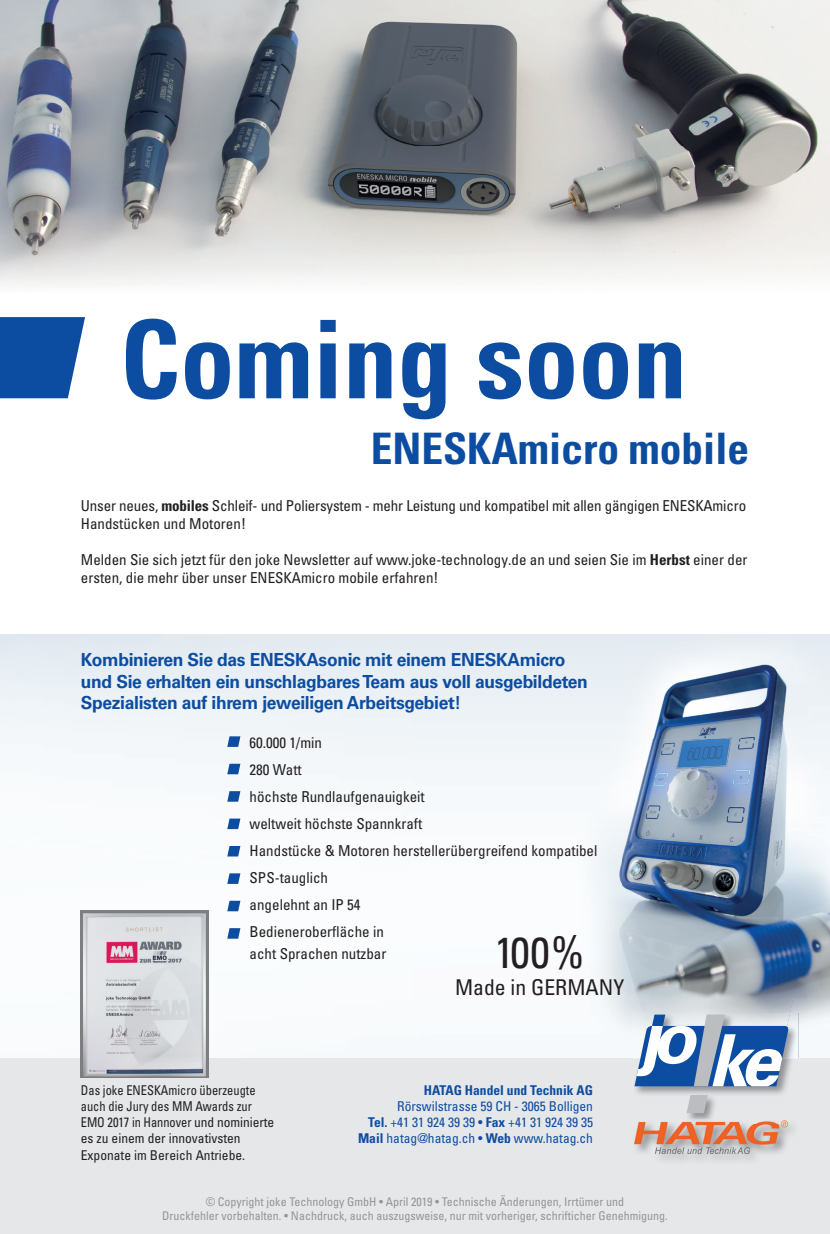
<style>
.page{position:relative;width:830px;height:1234px;background:#fff}
.page>*{position:absolute;margin:0;border:0;box-sizing:border-box;transform-origin:0 0}
.t1{font:700 condensed 108.45px "Univers LT Pro";color:#0d4da1}
.t2{font:condensed 43.5px "Univers LT Pro";color:#231f20}
.t3{font:700 condensed 43.35px "Univers LT Pro";color:#0d4da1}
.t4{font:condensed 21.75px "Univers LT Pro";color:#231f20}
.t5{font:700 18px/21.6px "Univers LT Pro 65";letter-spacing:-.02em;color:#0d4da1}
.t6{font:condensed 15px/27px "Univers LT Pro";color:#231f20}
.t7{font:condensed 13.5px/16.2px "Univers LT Pro";color:#231f20;scale:.92 1}
.t8{font:condensed 13.5px/16.2px "Univers LT Pro";color:#0d4da1;text-align:right}
.t9{font:700 condensed 13.5px "Univers LT Pro";color:#0d4da1}
.t10{font:condensed 12px/14.4px "Univers LT Pro";color:#939598;text-align:center}
.s1{font-weight:700}
</style>
<div class="page">
<img style="left:0;top:634px;width:829px;height:424px">
<div style="left:0;top:1058px;width:829px;height:175px;background:#e6e7e9"></div>
<img style="left:81px;top:910px;width:127px;height:167px">
<img style="left:0;top:0;width:829px;height:285px">
<svg style="left:0;top:317px;width:85px;height:81px"></svg>
<svg style="left:634px;top:998px;width:195px;height:163px"></svg>
<svg style="left:227px;top:736px;width:13px;height:10px"></svg>
<svg style="left:227px;top:763px;width:13px;height:11px"></svg>
<svg style="left:227px;top:791px;width:13px;height:10px"></svg>
<svg style="left:227px;top:845px;width:13px;height:11px"></svg>
<svg style="left:227px;top:873px;width:13px;height:10px"></svg>
<svg style="left:227px;top:900px;width:13px;height:11px"></svg>
<svg style="left:227px;top:927px;width:13px;height:11px"></svg>
<svg style="left:227px;top:818px;width:13px;height:10px"></svg>
<h1 class="t1" style="left:120px;top:293px;width:568px">Coming soon</h1>
<h3 class="t3" style="left:370px;top:422px;width:379px">ENESKAmicro mobile</h3>
<p class="t6" style="left:81px;top:496px;width:666px;line-height:18px">Unser neues, <span class="s1">mobiles</span> Schleif- und Poliersystem - mehr Leistung und kompatibel mit allen gängigen ENESKAmicro<br>Handstücken und Motoren!</p>
<p class="t6" style="left:81px;top:550px;width:667px;line-height:18px">Melden Sie sich jetzt für den joke Newsletter auf www.joke-technology.de an und seien Sie im <span class="s1">Herbst</span> einer der ersten, die mehr über unser ENESKAmicro mobile erfahren!</p>
<p class="t5" style="left:81px;top:648px;width:508px">Kombinieren Sie das ENESKAsonic mit einem ENESKAmicro und Sie erhalten ein unschlagbares Team aus voll ausgebildeten<br>Spezialisten auf ihrem jeweiligen Arbeitsgebiet!</p>
<p class="t6" style="left:249px;top:728px;width:349px">60.000 1/min<br>280 Watt<br>höchste Rundlaufgenauigkeit<br>weltweit höchste Spannkraft<br>Handstücke &amp; Motoren herstellerübergreifend kompatibel<br>SPS-tauglich<br>angelehnt an IP 54<br>Bedieneroberfläche in</p>
<p class="t6" style="left:249px;top:939px;width:138px">acht Sprachen nutzbar</p>
<h2 class="t2" style="left:494px;top:924px;width:91px">100%</h2>
<h3 class="t4" style="left:455px;top:973px;width:171px">Made in GERMANY</h3>
<p class="t7" style="left:81px;top:1081px;width:212px">Das joke ENESKAmicro überzeugte auch die Jury des MM Awards zur<br>EMO 2017 in Hannover und nominierte es zu einem der innovativsten<br>Exponate im Bereich Antriebe.</p>
<p class="t9" style="left:423px;top:1081px;width:171px">HATAG Handel und Technik AG</p>
<p class="t8" style="left:358px;top:1097px;width:236px">Rörswilstrasse 59 CH - 3065 Bolligen<br><span class="s1">Tel.</span> +41 31 924 39 39 • <span class="s1">Fax</span> +41 31 924 39 35<br><span class="s1">Mail</span> hatag@hatag.ch • <span class="s1">Web</span> www.hatag.ch</p>
<p class="t10" style="left:162px;top:1193px;width:507px">© Copyright joke Technology GmbH • April 2019 • Technische Änderungen, Irrtümer und<br>Druckfehler vorbehalten. • Nachdruck, auch auszugsweise, nur mit vorheriger, schrifticher Genehmigung.</p>
</div>
